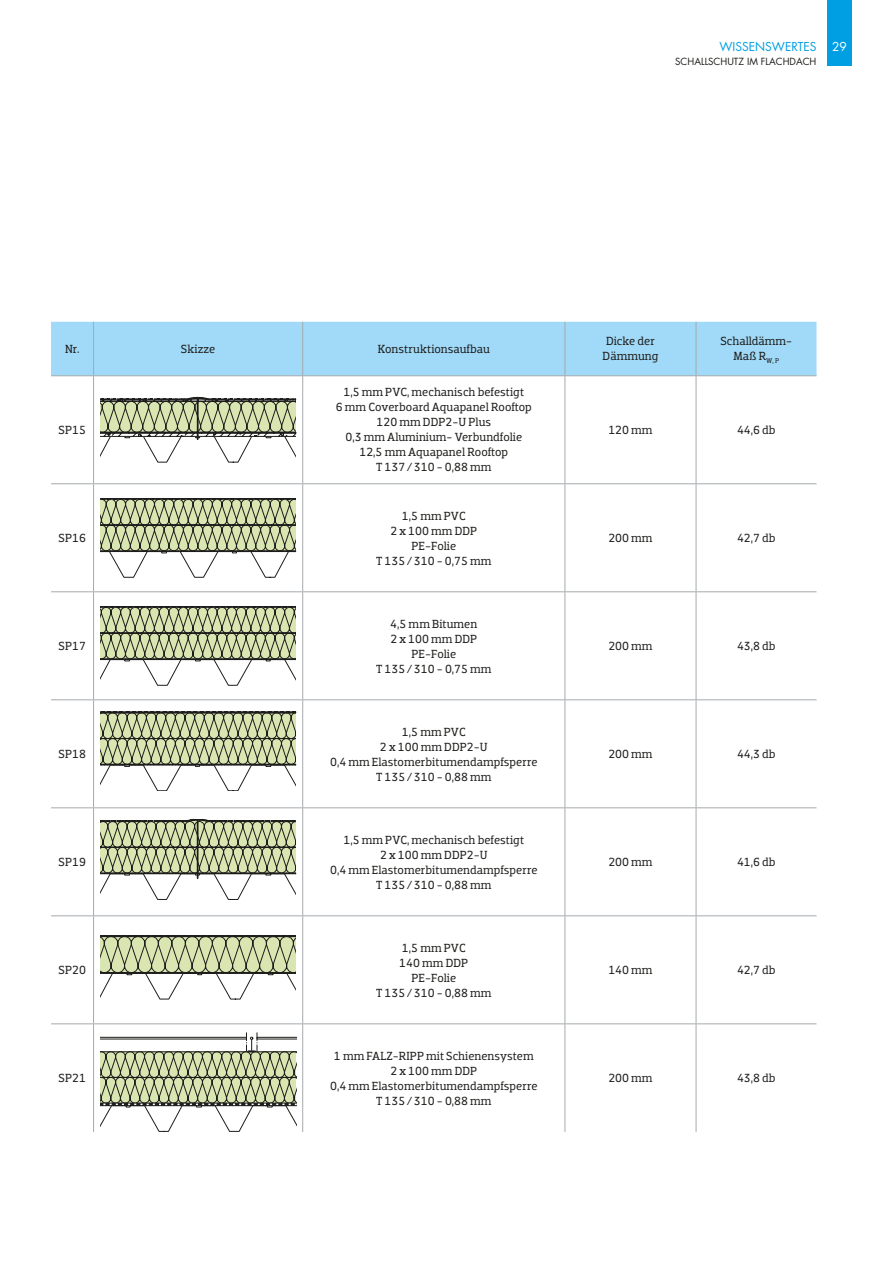
<style>
.page{position:relative;width:893px;height:1263px;background:#fff}
.page>*{position:absolute;margin:0;border:0;box-sizing:border-box;transform-origin:0 0}
.t1{font:12px/15px "Dobra Slab";color:#1d1d1b;text-align:center}
.t2{font:12px "Futura Std";color:#009fe3}
.t3{font:12px "Futura Std";color:#fff}
.t4{font:9.6px "Futura Std";color:#1d1d1b}
</style>
<div class="page">
<div style="left:51px;top:322px;width:765px;height:53px;background:#a1daf8"></div>
<hr style="left:51px;top:699px;width:43px;height:1px;background:#a5aaad">
<hr style="left:94px;top:699px;width:209px;height:1px;background:#a5aaad">
<hr style="left:303px;top:699px;width:262px;height:1px;background:#a5aaad">
<hr style="left:565px;top:699px;width:131px;height:1px;background:#a5aaad">
<hr style="left:696px;top:699px;width:120px;height:1px;background:#a5aaad">
<hr style="left:51px;top:807px;width:43px;height:1px;background:#a5aaad">
<hr style="left:94px;top:807px;width:209px;height:1px;background:#a5aaad">
<hr style="left:303px;top:807px;width:262px;height:1px;background:#a5aaad">
<hr style="left:565px;top:807px;width:131px;height:1px;background:#a5aaad">
<hr style="left:696px;top:807px;width:120px;height:1px;background:#a5aaad">
<hr style="left:51px;top:915px;width:43px;height:1px;background:#a5aaad">
<hr style="left:94px;top:915px;width:209px;height:1px;background:#a5aaad">
<hr style="left:303px;top:915px;width:262px;height:1px;background:#a5aaad">
<hr style="left:565px;top:915px;width:131px;height:1px;background:#a5aaad">
<hr style="left:696px;top:915px;width:120px;height:1px;background:#a5aaad">
<hr style="left:51px;top:1023px;width:43px;height:1px;background:#a5aaad">
<hr style="left:94px;top:1023px;width:209px;height:1px;background:#a5aaad">
<hr style="left:303px;top:1023px;width:262px;height:1px;background:#a5aaad">
<hr style="left:565px;top:1023px;width:131px;height:1px;background:#a5aaad">
<hr style="left:696px;top:1023px;width:120px;height:1px;background:#a5aaad">
<hr style="left:51px;top:375px;width:43px;height:1px;background:#a5aaad">
<hr style="left:93px;top:322px;width:1px;height:53px;background:#a5aaad">
<hr style="left:302px;top:322px;width:1px;height:53px;background:#a5aaad">
<hr style="left:565px;top:322px;width:1px;height:53px;background:#a5aaad">
<hr style="left:94px;top:375px;width:209px;height:1px;background:#a5aaad">
<hr style="left:303px;top:375px;width:262px;height:1px;background:#a5aaad">
<hr style="left:565px;top:375px;width:131px;height:1px;background:#a5aaad">
<hr style="left:696px;top:322px;width:1px;height:53px;background:#a5aaad">
<hr style="left:696px;top:375px;width:120px;height:1px;background:#a5aaad">
<hr style="left:93px;top:376px;width:1px;height:107px;background:#a5aaad">
<hr style="left:302px;top:376px;width:1px;height:107px;background:#a5aaad">
<hr style="left:565px;top:376px;width:1px;height:107px;background:#a5aaad">
<hr style="left:696px;top:376px;width:1px;height:107px;background:#a5aaad">
<hr style="left:51px;top:483px;width:43px;height:1px;background:#a5aaad">
<hr style="left:93px;top:484px;width:1px;height:107px;background:#a5aaad">
<hr style="left:94px;top:483px;width:209px;height:1px;background:#a5aaad">
<hr style="left:303px;top:483px;width:262px;height:1px;background:#a5aaad">
<hr style="left:565px;top:483px;width:131px;height:1px;background:#a5aaad">
<hr style="left:302px;top:484px;width:1px;height:107px;background:#a5aaad">
<hr style="left:565px;top:484px;width:1px;height:107px;background:#a5aaad">
<hr style="left:696px;top:484px;width:1px;height:107px;background:#a5aaad">
<hr style="left:696px;top:483px;width:120px;height:1px;background:#a5aaad">
<hr style="left:51px;top:591px;width:43px;height:1px;background:#a5aaad">
<hr style="left:93px;top:592px;width:1px;height:107px;background:#a5aaad">
<hr style="left:94px;top:591px;width:209px;height:1px;background:#a5aaad">
<hr style="left:303px;top:591px;width:262px;height:1px;background:#a5aaad">
<hr style="left:565px;top:591px;width:131px;height:1px;background:#a5aaad">
<hr style="left:302px;top:592px;width:1px;height:107px;background:#a5aaad">
<hr style="left:565px;top:592px;width:1px;height:107px;background:#a5aaad">
<hr style="left:696px;top:592px;width:1px;height:107px;background:#a5aaad">
<hr style="left:696px;top:591px;width:120px;height:1px;background:#a5aaad">
<hr style="left:93px;top:700px;width:1px;height:107px;background:#a5aaad">
<hr style="left:302px;top:700px;width:1px;height:107px;background:#a5aaad">
<hr style="left:565px;top:700px;width:1px;height:107px;background:#a5aaad">
<hr style="left:696px;top:700px;width:1px;height:107px;background:#a5aaad">
<hr style="left:93px;top:808px;width:1px;height:107px;background:#a5aaad">
<hr style="left:93px;top:916px;width:1px;height:107px;background:#a5aaad">
<hr style="left:302px;top:808px;width:1px;height:107px;background:#a5aaad">
<hr style="left:565px;top:808px;width:1px;height:107px;background:#a5aaad">
<hr style="left:302px;top:916px;width:1px;height:107px;background:#a5aaad">
<hr style="left:565px;top:916px;width:1px;height:107px;background:#a5aaad">
<hr style="left:696px;top:808px;width:1px;height:107px;background:#a5aaad">
<hr style="left:696px;top:916px;width:1px;height:107px;background:#a5aaad">
<hr style="left:93px;top:1024px;width:1px;height:108px;background:#a5aaad">
<hr style="left:302px;top:1024px;width:1px;height:108px;background:#a5aaad">
<hr style="left:565px;top:1024px;width:1px;height:108px;background:#a5aaad">
<hr style="left:696px;top:1024px;width:1px;height:108px;background:#a5aaad">
<svg style="left:100px;top:396px;width:197px;height:66px"></svg>
<svg style="left:100px;top:498px;width:197px;height:79px"></svg>
<svg style="left:100px;top:606px;width:196px;height:79px"></svg>
<svg style="left:100px;top:711px;width:197px;height:80px"></svg>
<svg style="left:100px;top:818px;width:197px;height:81px"></svg>
<svg style="left:100px;top:935px;width:196px;height:64px"></svg>
<svg style="left:101px;top:1033px;width:195px;height:98px"></svg>
<div style="left:827px;top:0;width:25px;height:65px;background:#009fe3"></div>
<p class="t2" style="left:719px;top:39px;width:99px">WISSENSWERTES</p>
<p class="t3" style="left:832px;top:39px;width:16px">29</p>
<p class="t4" style="left:675px;top:56px;width:143px">SCHALLSCHUTZ IM FLACHDACH</p>
<p class="t1" style="left:65px;top:341px;width:16px">Nr.</p>
<p class="t1" style="left:181px;top:341px;width:36px">Skizze</p>
<p class="t1" style="left:378px;top:341px;width:114px">Konstruktionsaufbau</p>
<p class="t1" style="left:603px;top:334px;width:57px;text-align:left">Dicke der<br>Dämmung</p>
<p class="t1" style="left:720px;top:334px;width:73px">Schalldämm-<br>Maß R<sub>W,</sub> <sub>P</sub></p>
<p class="t1" style="left:59px;top:422px;width:29px">SP15</p>
<p class="t1" style="left:336px;top:385px;width:198px">1,5 mm PVC, mechanisch befestigt<br>6 mm Coverboard Aquapanel Rooftop<br>120 mm DDP2-U Plus<br>0,3 mm Aluminium- Verbundfolie<br>12,5 mm Aquapanel Rooftop<br>T 137/310 − 0,88 mm</p>
<p class="t1" style="left:608px;top:422px;width:46px">120 mm</p>
<p class="t1" style="left:737px;top:422px;width:40px">44,6 db</p>
<p class="t1" style="left:59px;top:530px;width:29px">SP16</p>
<p class="t1" style="left:376px;top:508px;width:117px">1,5 mm PVC<br>2 x 100 mm DDP<br>PE-Folie<br>T 135/310 − 0,75 mm</p>
<p class="t1" style="left:608px;top:530px;width:46px">200 mm</p>
<p class="t1" style="left:737px;top:530px;width:40px">42,7 db</p>
<p class="t1" style="left:59px;top:638px;width:29px">SP17</p>
<p class="t1" style="left:376px;top:616px;width:117px">4,5 mm Bitumen<br>2 x 100 mm DDP<br>PE-Folie<br>T 135/310 − 0,75 mm</p>
<p class="t1" style="left:608px;top:638px;width:46px">200 mm</p>
<p class="t1" style="left:737px;top:638px;width:40px">43,8 db</p>
<p class="t1" style="left:59px;top:746px;width:29px">SP18</p>
<p class="t1" style="left:330px;top:724px;width:209px">1,5 mm PVC<br>2 x 100 mm DDP2-U<br>0,4 mm Elastomerbitumendampfsperre<br>T 135/310 − 0,88 mm</p>
<p class="t1" style="left:608px;top:746px;width:46px">200 mm</p>
<p class="t1" style="left:737px;top:746px;width:40px">44,3 db</p>
<p class="t1" style="left:59px;top:854px;width:29px">SP19</p>
<p class="t1" style="left:330px;top:832px;width:209px">1,5 mm PVC, mechanisch befestigt<br>2 x 100 mm DDP2-U<br>0,4 mm Elastomerbitumendampfsperre<br>T 135/310 − 0,88 mm</p>
<p class="t1" style="left:608px;top:854px;width:46px">200 mm</p>
<p class="t1" style="left:737px;top:854px;width:40px">41,6 db</p>
<p class="t1" style="left:59px;top:962px;width:29px">SP20</p>
<p class="t1" style="left:376px;top:940px;width:117px">1,5 mm PVC<br>140 mm DDP<br>PE-Folie<br>T 135/310 − 0,88 mm</p>
<p class="t1" style="left:608px;top:962px;width:46px">140 mm</p>
<p class="t1" style="left:737px;top:962px;width:40px">42,7 db</p>
<p class="t1" style="left:59px;top:1070px;width:29px">SP21</p>
<p class="t1" style="left:330px;top:1048px;width:209px">1 mm FALZ-RIPP mit Schienensystem<br>2 x 100 mm DDP<br>0,4 mm Elastomerbitumendampfsperre<br>T 135/310 − 0,88 mm</p>
<p class="t1" style="left:608px;top:1070px;width:46px">200 mm</p>
<p class="t1" style="left:737px;top:1070px;width:40px">43,8 db</p>
</div>
